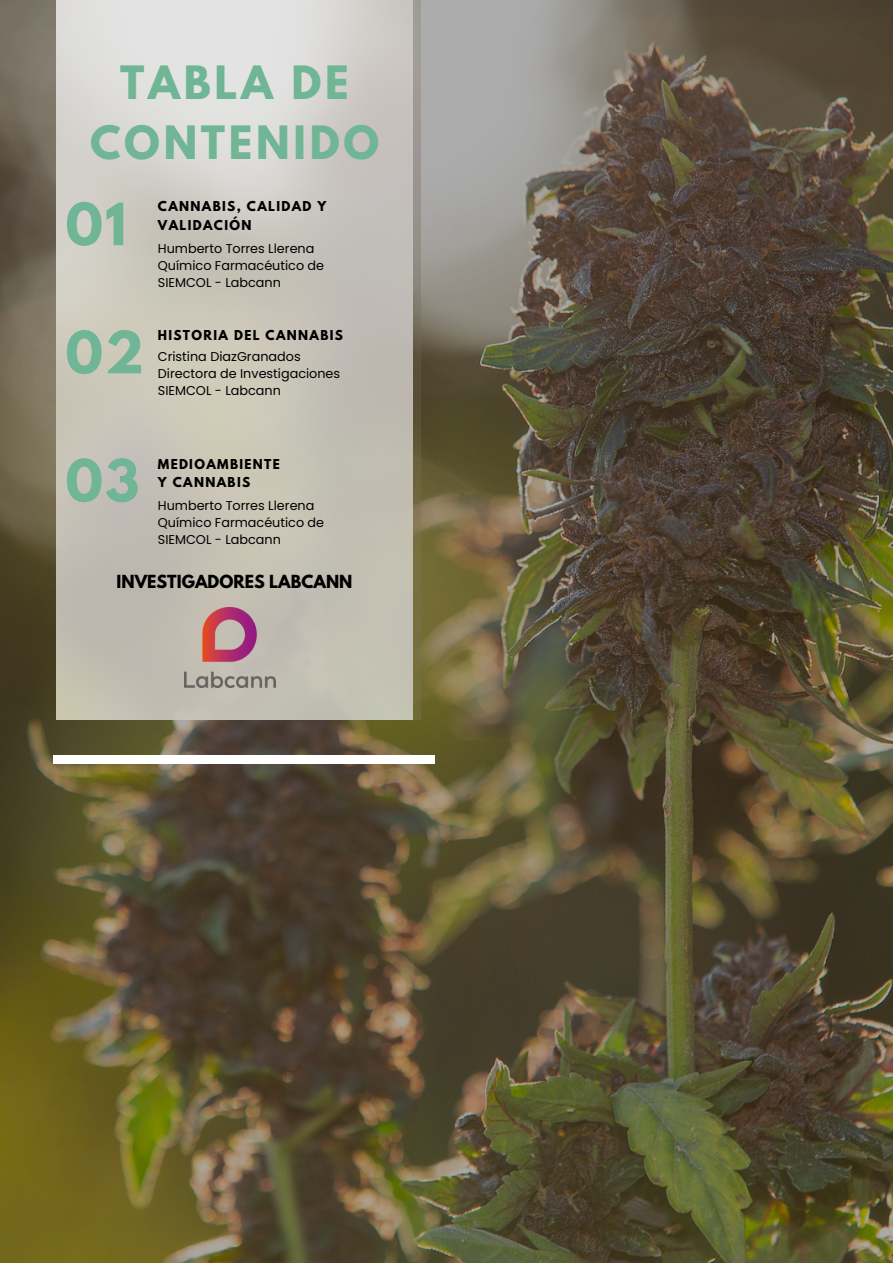
<style>
.page{position:relative;width:893px;height:1264px;background:#fff}
.page>*{position:absolute;margin:0;border:0;box-sizing:border-box;transform-origin:0 0}
.t1{font:700 51.6px "League Spartan";color:#70b595}
.t2{font:700 40.65px/60.4px "League Spartan";letter-spacing:.09em;color:#70b595;text-align:center}
.t3{font:700 16.05px "League Spartan";color:#000}
.t4{font:12.75px/17.1px "Poppins";color:#000}
.t5{font:700 12.15px/18.1px "League Spartan";letter-spacing:.11em;color:#000}
</style>
<div class="page">
<img style="left:0;top:0;width:892px;height:1262px">
<img style="left:57px;top:0;width:363px;height:719px">
<div style="left:54px;top:755px;width:381px;height:8px;background:#fff"></div>
<img style="left:184px;top:607px;width:91px;height:80px">
<h2 class="t2" style="left:90px;top:57px;width:290px">TABLA DE<br>CONTENIDO</h2>
<h1 class="t1" style="left:65px;top:199px;width:62px">01</h1>
<p class="t5" style="left:158px;top:199px;width:170px">CANNABIS, CALIDAD Y</p>
<p class="t5" style="left:158px;top:217px;width:95px">VALIDACIÓN</p>
<p class="t4" style="left:158px;top:240px;width:168px">Humberto Torres Llerena<br>Químico Farmacéutico de<br>SIEMCOL - Labcann</p>
<h1 class="t1" style="left:65px;top:327px;width:80px">02</h1>
<p class="t5" style="left:158px;top:328px;width:187px">HISTORIA DEL CANNABIS</p>
<p class="t4" style="left:158px;top:348px;width:184px">Cristina DiazGranados<br>Directora de Investigaciones<br>SIEMCOL - Labcann</p>
<h1 class="t1" style="left:65px;top:455px;width:75px">03</h1>
<p class="t5" style="left:158px;top:456px;width:123px">MEDIOAMBIENTE<br>Y CANNABIS</p>
<p class="t4" style="left:158px;top:497px;width:168px">Humberto Torres Llerena<br>Químico Farmacéutico de<br>SIEMCOL - Labcann</p>
<p class="t3" style="left:117px;top:573px;width:237px">INVESTIGADORES LABCANN</p>
</div>
